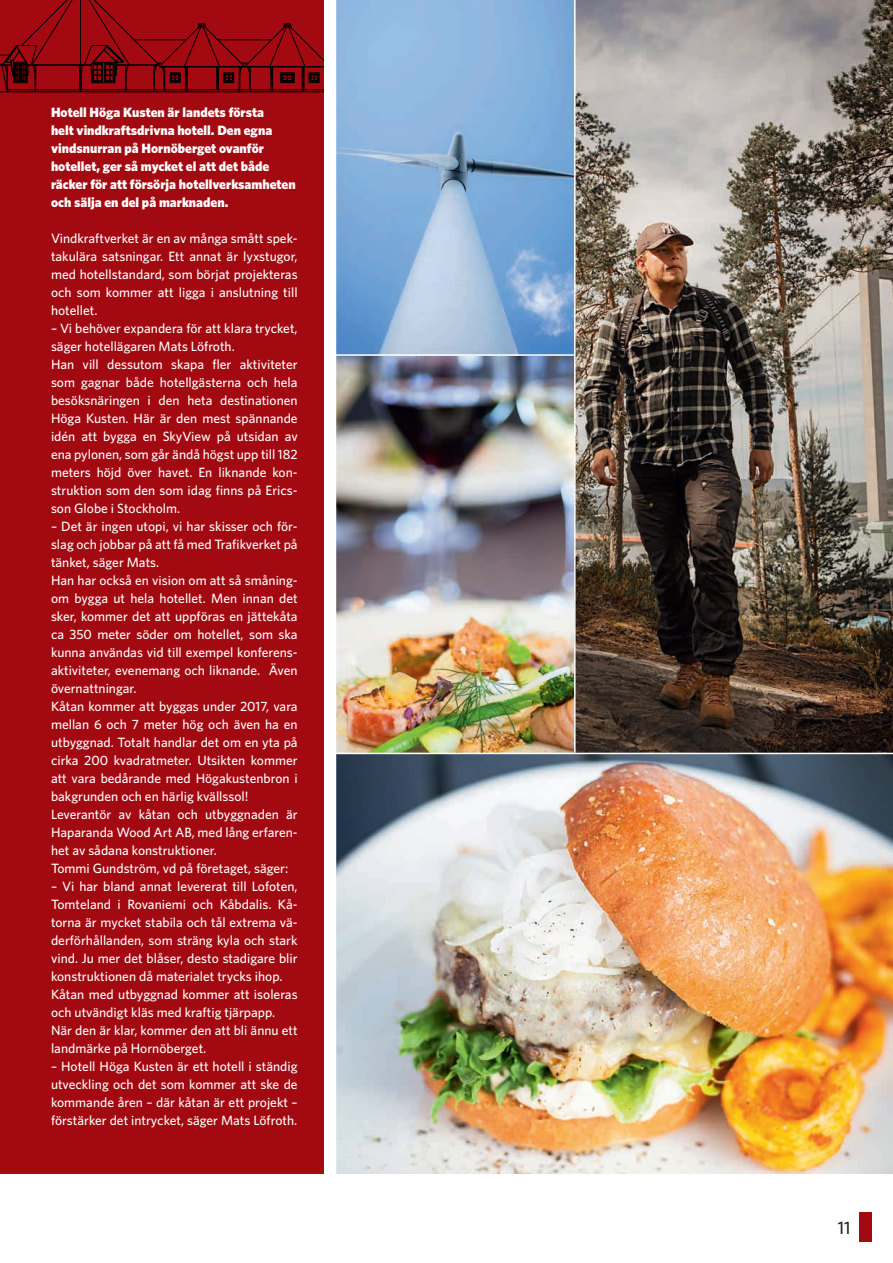
<style>
.page{position:relative;width:893px;height:1263px;background:#fff}
.page>*{position:absolute;margin:0;border:0;box-sizing:border-box;transform-origin:0 0}
.t1{font:500 18px "Whitney";color:#231f20}
.t2{font:500 13.5px/18px "Whitney";color:#fff}
.t3{font:900 13.5px/18px "Whitney";color:#fff}
</style>
<div class="page">
<div style="left:859px;top:1212px;width:13px;height:30px;background:#a30910"></div>
<div style="left:0;top:0;width:323px;height:1174px;background:#a30910"></div>
<hr style="left:0;top:92px;width:323px;height:1px;background:#000">
<svg style="left:0;top:0;width:323px;height:92px"></svg>
<img style="left:336px;top:0;width:557px;height:1174px">
<hr style="left:574px;top:0;width:2px;height:753px;background:#fff">
<hr style="left:326px;top:753px;width:567px;height:1px;background:#fff">
<hr style="left:336px;top:354px;width:238px;height:2px;background:#fff">
<p class="t3" style="left:51px;top:103px;width:246px">Hotell Höga Kusten är landets första<br>helt vindkraftsdrivna hotell. Den egna vindsnurran på Hornöberget ovanför hotellet, ger så mycket el att det både räcker för att försörja hotellverksamheten och sälja en del på marknaden.</p>
<p class="t2" style="left:51px;top:229px;width:248px;text-align:justify">Vindkraftverket är en av många smått spek&shy;takulära satsningar. Ett annat är lyxstugor, med hotellstandard, som börjat projekteras och som kommer att ligga i anslutning till hotellet.</p>
<p class="t2" style="left:51px;top:319px;width:248px">– Vi behöver expandera för att klara trycket, säger hotellägaren Mats Löfroth.<br>Han vill dessutom skapa fler aktiviteter som gagnar både hotellgästerna och hela besöksnäringen i den heta destinationen Höga Kusten. Här är den mest spännande idén att bygga en SkyView på utsidan av ena pylonen, som går ändå högst upp till 182 meters höjd över havet. En liknande kon&shy;struktion som den som idag finns på Erics&shy;son Globe i Stockholm.</p>
<p class="t2" style="left:51px;top:517px;width:248px">– Det är ingen utopi, vi har skisser och för&shy;slag och jobbar på att få med Trafikverket på tänket, säger Mats.<br>Han har också en vision om att så småning&shy;om bygga ut hela hotellet. Men innan det sker, kommer det att uppföras en jättekåta ca 350 meter söder om hotellet, som ska kunna användas vid till exempel konferens&shy;aktiviteter, evenemang och liknande. Även övernattningar.<br>Kåtan kommer att byggas under 2017, vara mellan 6 och 7 meter hög och även ha en utbyggnad. Totalt handlar det om en yta på cirka 200 kvadratmeter. Utsikten kommer att vara bedårande med Högakustenbron i bakgrunden och en härlig kvällssol!<br>Leverantör av kåtan och utbyggnaden är Haparanda Wood Art AB, med lång erfaren&shy;het av sådana konstruktioner.<br>Tommi Gundström, vd på företaget, säger:</p>
<p class="t2" style="left:51px;top:877px;width:248px">– Vi har bland annat levererat till Lofoten, Tomteland i Rovaniemi och Kåbdalis. Kå&shy;torna är mycket stabila och tål extrema vä&shy;derförhållanden, som sträng kyla och stark vind. Ju mer det blåser, desto stadigare blir konstruktionen då materialet trycks ihop.<br>Kåtan med utbyggnad kommer att isoleras och utvändigt kläs med kraftig tjärpapp.<br>När den är klar, kommer den att bli ännu ett landmärke på Hornöberget.</p>
<p class="t2" style="left:51px;top:1057px;width:248px;text-align:justify">– Hotell Höga Kusten är ett hotell i ständig utveckling och det som kommer att ske de kommande åren – där kåtan är ett projekt – förstärker det intrycket, säger Mats Löfroth.</p>
<h1 class="t1" style="left:838px;top:1216px;width:14px">11</h1>
</div>
